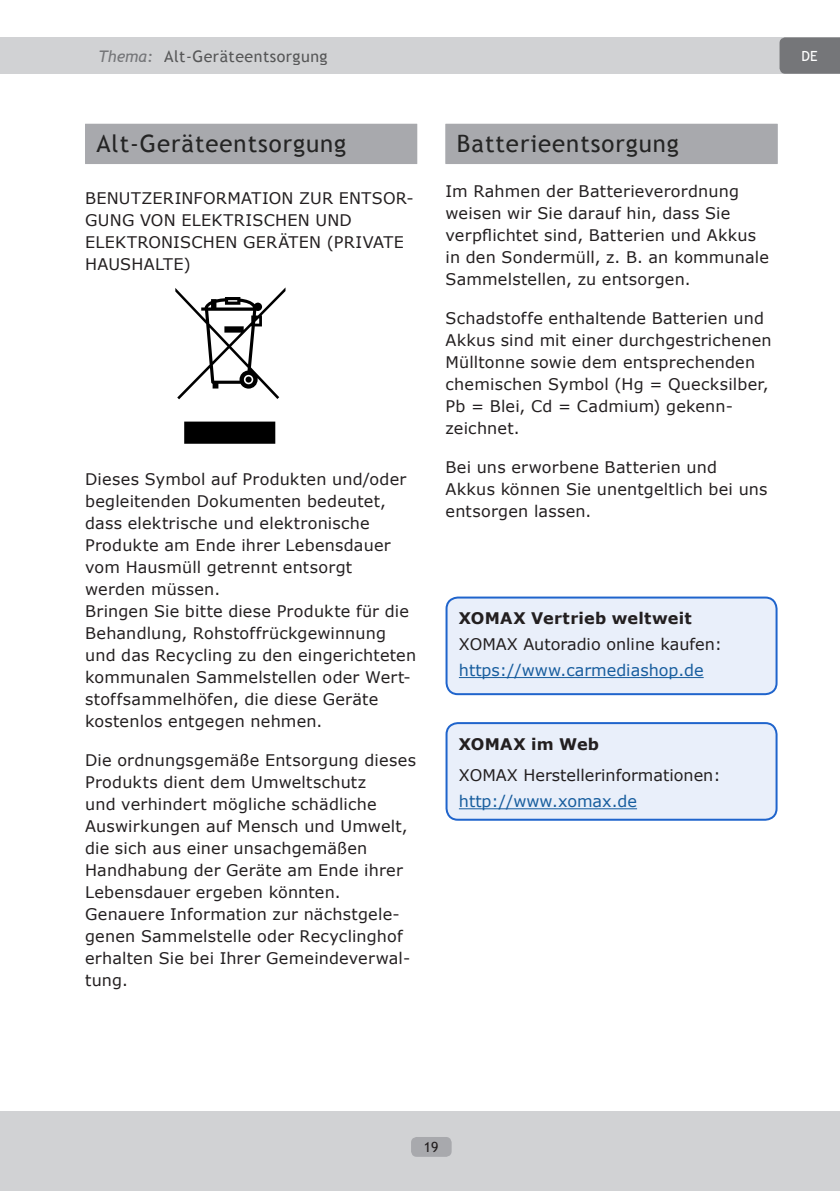
<style>
.page{position:relative;width:840px;height:1191px;background:#fff}
.page>*{position:absolute;margin:0;border:0;box-sizing:border-box;transform-origin:0 0}
.Haupt-Thema-Überschr{font:24px "Trebuchet MS";letter-spacing:.04em;color:#242424}
.Text-Absatz{font:16px/22px "Verdana";letter-spacing:.015em;color:#231f20}
.einfache_Überschrift{font:16px/22px "Verdana";letter-spacing:.01em;color:#231f20}
.Text{font:16px/26px "Verdana";color:#231f20}
.t1{font:16px "Trebuchet MS";letter-spacing:.03em;color:#000}
.einfache_Überschrift-2{font:700 16px "Verdana";letter-spacing:.015em;color:#231f20}
.t2{font:14px "Trebuchet MS";color:#231f20}
.t3{font:14px "Trebuchet MS";color:#fff}
.s1{font-style:italic;color:#757679}
.s2{font-weight:700}
.s3{color:#175d9e}
</style>
<div class="page">
<div style="left:0;top:1111px;width:839px;height:80px;background:#d1d2d4"></div>
<div style="left:0;top:37px;width:839px;height:37px;background:#d1d2d4"></div>
<div style="left:411px;top:1137px;width:40px;height:19px;background:#a8a9ad;border-radius:6px"></div>
<svg style="left:779px;top:37px;width:60px;height:37px;background:#78797c"></svg>
<div style="left:85px;top:124px;width:332px;height:40px;background:#a8a9ad"></div>
<svg style="left:175px;top:288px;width:110px;height:156px"></svg>
<div style="left:445px;top:124px;width:332px;height:40px;background:#a8a9ad"></div>
<div style="left:446px;top:597px;width:330px;height:97px;background:#e9effa;border-radius:11px"></div>
<hr style="left:458px;top:677px;width:245px;height:1px;background:#175d9e">
<div style="left:445px;top:596px;width:332px;height:99px;border:2px solid #1f64cc;border-radius:11px"></div>
<div style="left:446px;top:723px;width:330px;height:96px;background:#e9effa;border-radius:11px"></div>
<hr style="left:458px;top:808px;width:178px;height:1px;background:#175d9e">
<div style="left:445px;top:722px;width:332px;height:98px;border:2px solid #1f64cc;border-radius:11px"></div>
<p class="t1" style="left:98px;top:47px;width:230px"><span class="s1">Thema:</span> Alt-Geräteentsorgung</p>
<p class="t3" style="left:801px;top:48px;width:18px">DE</p>
<p class="Haupt-Thema-Überschr" style="left:96px;top:130px;width:251px">Alt-Geräteentsorgung</p>
<p class="Text-Absatz" style="left:85px;top:187px;width:330px">BENUTZERINFORMATION ZUR ENTSOR-<br>GUNG VON ELEKTRISCHEN UND<br>ELEKTRONISCHEN GERÄTEN (PRIVATE<br>HAUSHALTE)</p>
<p class="Text-Absatz" style="left:85px;top:468px;width:332px">Dieses Symbol auf Produkten und/oder begleitenden Dokumenten bedeutet, dass elektrische und elektronische Produkte am Ende ihrer Lebensdauer vom Hausmüll getrennt entsorgt werden müssen.<br>Bringen Sie bitte diese Produkte für die Behandlung, Rohstoffrückgewinnung und das Recycling zu den eingerichteten kommunalen Sammelstellen oder Wert&shy;stoffsammelhöfen, die diese Geräte kostenlos entgegen nehmen.</p>
<p class="Text-Absatz" style="left:85px;top:749px;width:332px">Die ordnungsgemäße Entsorgung dieses Produkts dient dem Umweltschutz<br>und verhindert mögliche schädliche Auswirkungen auf Mensch und Umwelt, die sich aus einer unsachgemäßen Handhabung der Geräte am Ende ihrer Lebensdauer ergeben könnten.<br>Genauere Information zur nächstgele&shy;genen Sammelstelle oder Recyclinghof erhalten Sie bei Ihrer Gemeindeverwal&shy;tung.</p>
<p class="Haupt-Thema-Überschr" style="left:456px;top:130px;width:223px">Batterieentsorgung</p>
<p class="einfache_Überschrift" style="left:445px;top:180px;width:325px">Im Rahmen der Batterieverordnung weisen wir Sie darauf hin, dass Sie verpflichtet sind, Batterien und Akkus in den Sondermüll, z. B. an kommunale Sammelstellen, zu entsorgen.</p>
<p class="einfache_Überschrift" style="left:445px;top:307px;width:327px">Schadstoffe enthaltende Batterien und<br>Akkus sind mit einer durchgestrichenen<br>Mülltonne sowie dem entsprechenden chemischen Symbol (Hg = Quecksilber,<br>Pb = Blei, Cd = Cadmium) gekenn&shy;zeichnet.</p>
<p class="einfache_Überschrift" style="left:445px;top:456px;width:323px">Bei uns erworbene Batterien und<br>Akkus können Sie unentgeltlich bei uns entsorgen lassen.</p>
<p class="einfache_Überschrift" style="left:458px;top:605px;width:265px;line-height:26px"><span class="s2">XOMAX Vertrieb weltweit<br></span>XOMAX Autoradio online kaufen: <span class="s3">https://www.carmediashop.de</span></p>
<p class="einfache_Überschrift-2" style="left:458px;top:732px;width:142px">XOMAX im Web</p>
<p class="Text" style="left:458px;top:762px;width:263px">XOMAX Herstellerinformationen: <span class="s3">http://www.xomax.de</span></p>
<p class="t2" style="left:423px;top:1138px;width:16px">19</p>
</div>
